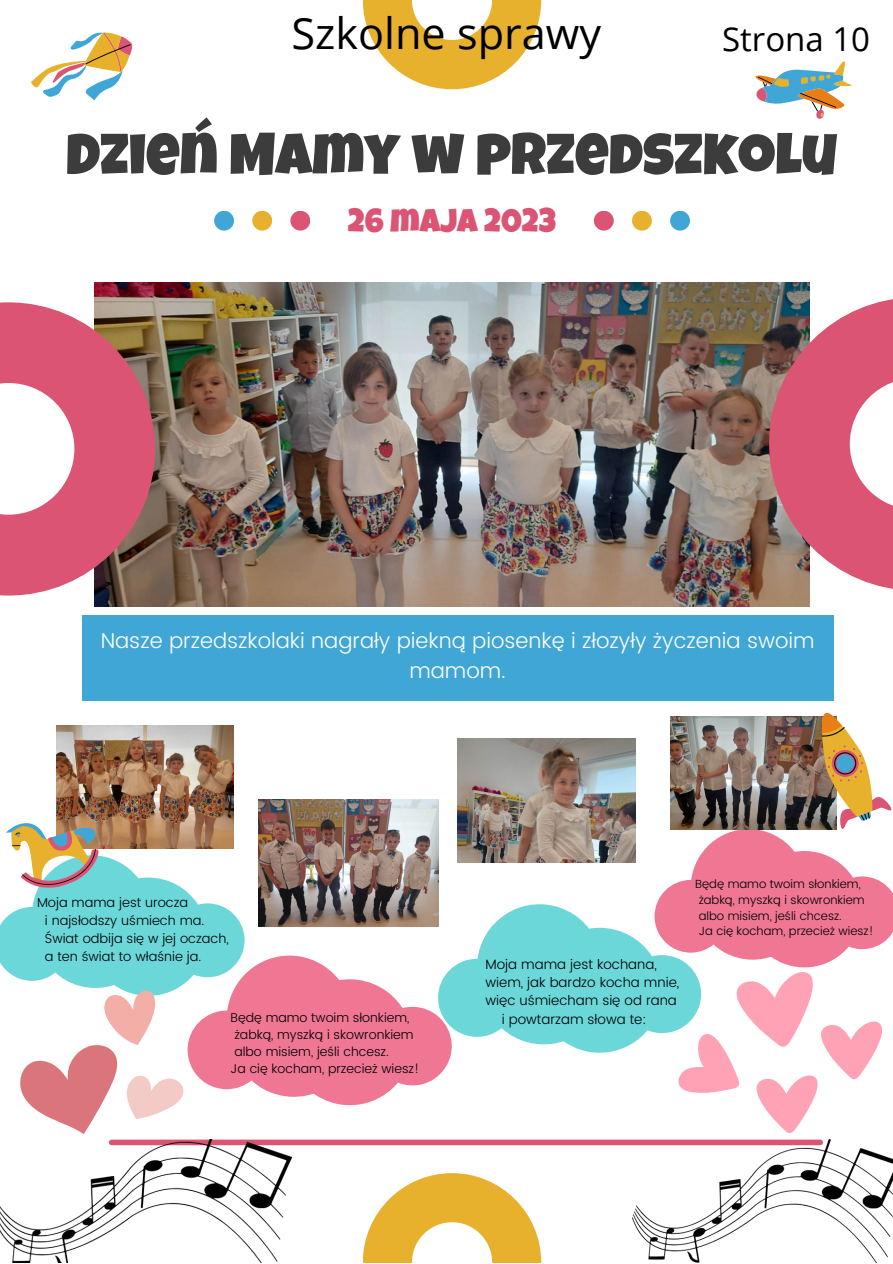
<style>
.page{position:relative;width:893px;height:1264px;background:#fff}
.page>*{position:absolute;margin:0;border:0;box-sizing:border-box;transform-origin:0 0}
.t1{font:58.5px "Luckiest Guy";color:#3d3c3c}
.t2{font:43.2px "Open Sans";color:#000}
.t3{font:33px "Luckiest Guy";color:#db5474}
.t4{font:33px "Open Sans";color:#000}
.t5{font:300 21.3px/29.7px "Poppins";color:#fff;text-align:center}
.t6{font:300 13.5px "Poppins";color:#000}
.t7{font:300 13.05px "Poppins";color:#000}
.t8{font:300 12.75px "Poppins";color:#000}
.t9{font:300 11.7px "Poppins";color:#000}
</style>
<div class="page">
<img style="left:95px;top:282px;width:714px;height:324px">
<svg style="left:0;top:302px;width:155px;height:293px;fill:#db5474"></svg>
<svg style="left:769px;top:297px;width:123px;height:293px;fill:#db5474"></svg>
<svg style="left:363px;top:0;width:178px;height:89px;fill:#e7b12d"></svg>
<svg style="left:363px;top:1173px;width:178px;height:89px;fill:#e7b12d"></svg>
<div style="left:82px;top:614px;width:751px;height:86px;background:#40a6d6"></div>
<div style="left:594px;top:211px;width:19px;height:20px;background:#db5474;border-radius:50%"></div>
<div style="left:632px;top:211px;width:19px;height:20px;background:#e7b12d;border-radius:50%"></div>
<div style="left:670px;top:211px;width:20px;height:20px;background:#40a6d6;border-radius:50%"></div>
<div style="left:290px;top:211px;width:20px;height:20px;background:#db5474;border-radius:50%"></div>
<div style="left:252px;top:211px;width:20px;height:20px;background:#e7b12d;border-radius:50%"></div>
<div style="left:214px;top:211px;width:20px;height:20px;background:#40a6d6;border-radius:50%"></div>
<div style="left:112px;top:1139px;width:708px;height:6px;background:#db5474"></div>
<svg style="left:31px;top:32px;width:102px;height:68px"></svg>
<svg style="left:755px;top:61px;width:97px;height:58px"></svg>
<img style="left:0;top:1139px;width:292px;height:123px">
<img style="left:632px;top:1139px;width:260px;height:123px">
<svg style="left:0;top:712px;width:892px;height:422px"></svg>
<p class="t2" style="left:291px;top:3px;width:311px">Szkolne sprawy</p>
<p class="t4" style="left:722px;top:16px;width:149px">Strona 10</p>
<p class="t1" style="left:66px;top:133px;width:773px">DZIEŃ MAMY W PRZEDSZKOLU</p>
<p class="t3" style="left:348px;top:209px;width:210px">26 MAJA 2023</p>
<p class="t5" style="left:101px;top:626px;width:715px">Nasze przedszkolaki nagrały piekną piosenkę i złozyły życzenia swoim mamom.</p>
<p class="t7" style="left:37px;top:894px;width:153px">Moja mama jest urocza</p>
<p class="t7" style="left:45px;top:912px;width:161px">i najsłodszy uśmiech ma.</p>
<p class="t7" style="left:45px;top:931px;width:185px">Świat odbija się w jej oczach,</p>
<p class="t7" style="left:45px;top:949px;width:158px">a ten świat to właśnie ja.</p>
<p class="t8" style="left:230px;top:1010px;width:180px">Będę mamo twoim słonkiem,</p>
<p class="t8" style="left:234px;top:1027px;width:181px">żabką, myszką i skowronkiem</p>
<p class="t8" style="left:234px;top:1044px;width:156px">albo misiem, jeśli chcesz.</p>
<p class="t8" style="left:230px;top:1061px;width:190px">Ja cię kocham, przecież wiesz!</p>
<p class="t6" style="left:485px;top:956px;width:173px">Moja mama jest kochana,</p>
<p class="t6" style="left:485px;top:974px;width:195px">wiem, jak bardzo kocha mnie,</p>
<p class="t6" style="left:485px;top:992px;width:193px">więc uśmiecham się od rana</p>
<p class="t6" style="left:501px;top:1011px;width:146px">i powtarzam słowa te:</p>
<p class="t9" style="left:695px;top:877px;width:167px">Będę mamo twoim słonkiem,</p>
<p class="t9" style="left:698px;top:893px;width:167px">żabką, myszką i skowronkiem</p>
<p class="t9" style="left:698px;top:908px;width:145px">albo misiem, jeśli chcesz.</p>
<p class="t9" style="left:698px;top:924px;width:176px">Ja cię kocham, przecież wiesz!</p>
</div>
